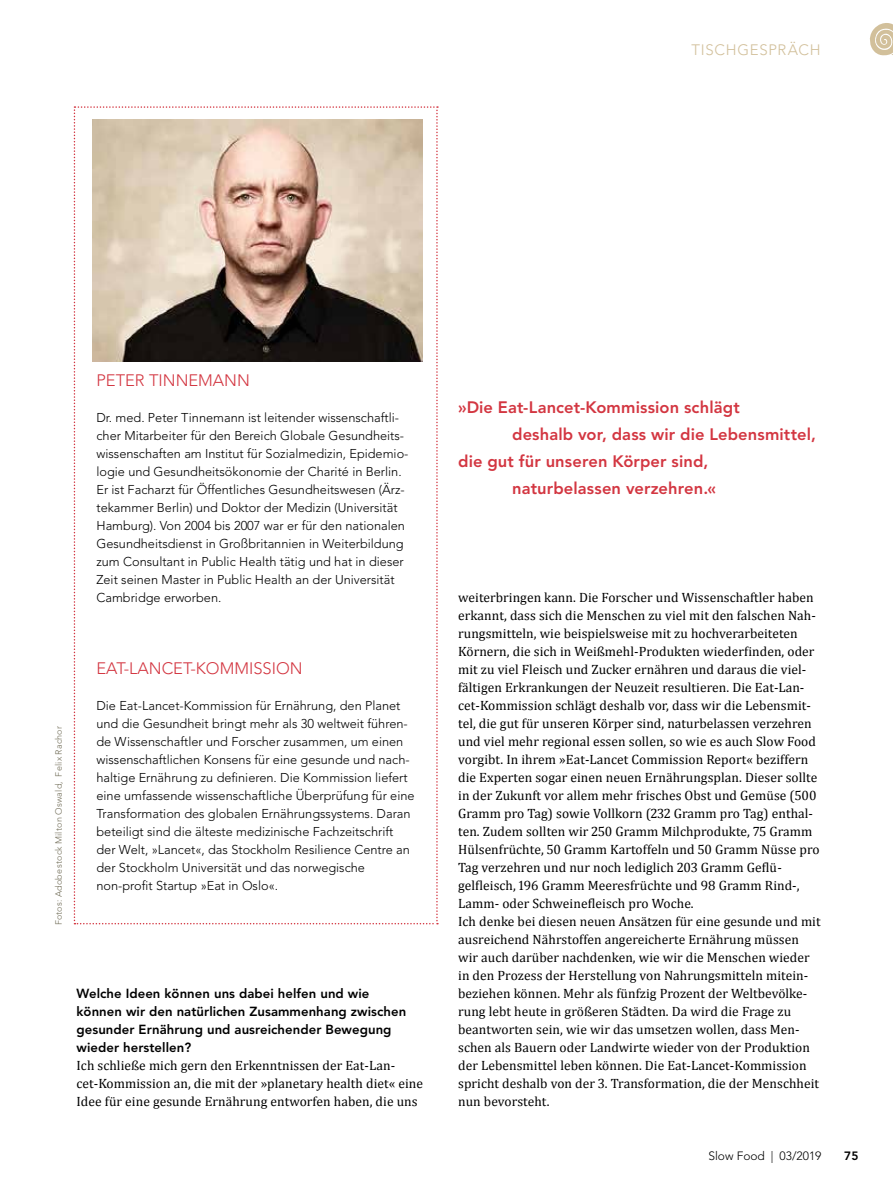
<style>
.page{position:relative;width:893px;height:1191px;background:#fff}
.page>*{position:absolute;margin:0;border:0;box-sizing:border-box;transform-origin:0 0}
.t1{font:800 16.5px "Avenir LT Std";letter-spacing:.01em;color:#d33641}
.t2{font:300 16.5px "Avenir LT Std";color:#d33641}
.t3{font:300 15px "Avenir LT Std";letter-spacing:.05em;color:#d2c09b}
.t4{font:13.5px/18px "Cambria";letter-spacing:.005em;color:#000}
.t5{font:800 13.2px/18px "Avenir LT Std";letter-spacing:.005em;color:#000}
.t6{font:300 12.75px/18px "Avenir LT Std";color:#000}
.t7{font:300 12px "Avenir LT Std";color:#000}
.t8{font:800 12px "Avenir LT Std";color:#000}
.t9{font:300 9px "Avenir LT Std";letter-spacing:.025em;color:#736f5a}
</style>
<div class="page">
<svg style="left:869px;top:23px;width:24px;height:33px"></svg>
<svg style="left:74px;top:106px;width:364px;height:818px"></svg>
<img style="left:93px;top:119px;width:329px;height:242px">
<p class="t3" style="left:691px;top:41px;width:131px">TISCHGESPRÄCH</p>
<p class="t9" style="left:53px;top:925px;width:201px;rotate:-90deg">Fotos: Adobestock Milton Oswald, Felix Rachor</p>
<p class="t2" style="left:96px;top:370px;width:155px">PETER TINNEMANN</p>
<p class="t6" style="left:96px;top:408px;width:313px">Dr. med. Peter Tinnemann ist leitender wissenschaftli&shy;cher Mitarbeiter für den Bereich Globale Gesundheits&shy;wissenschaften am Institut für Sozialmedizin, Epidemio&shy;logie und Gesundheitsökonomie der Charité in Berlin.<br>Er ist Facharzt für Öffentliches Gesundheitswesen (Ärz&shy;tekammer Berlin) und Doktor der Medizin (Universität Hamburg). Von 2004 bis 2007 war er für den nationalen Gesundheitsdienst in Großbritannien in Weiterbildung zum Consultant in Public Health tätig und hat in dieser Zeit seinen Master in Public Health an der Universität Cambridge erworben.</p>
<p class="t2" style="left:96px;top:658px;width:208px">EAT-LANCET-KOMMISSION</p>
<p class="t6" style="left:96px;top:696px;width:320px">Die Eat-Lancet-Kommission für Ernährung, den Planet und die Gesundheit bringt mehr als 30 weltweit führen&shy;de Wissenschaftler und Forscher zusammen, um einen wissenschaftlichen Konsens für eine gesunde und nach&shy;haltige Ernährung zu definieren. Die Kommission liefert eine umfassende wissenschaftliche Überprüfung für eine Transformation des globalen Ernährungssystems. Daran beteiligt sind die älteste medizinische Fachzeitschrift der Welt, »Lancet«, das Stockholm Resilience Centre an der Stockholm Universität und das norwegische non-profit Startup »Eat in Oslo«.</p>
<p class="t5" style="left:77px;top:984px;width:331px">Welche Ideen können uns dabei helfen und wie können wir den natürlichen Zusammenhang zwischen gesunder Ernährung und ausreichender Bewegung wieder herstellen?</p>
<p class="t4" style="left:77px;top:1056px;width:348px">Ich schließe mich gern den Erkenntnissen der Eat-Lan&shy;cet-Kommission an, die mit der »planetary health diet« eine<br>Idee für eine gesunde Ernährung entworfen haben, die uns</p>
<p class="t1" style="left:458px;top:397px;width:283px">»Die Eat-Lancet-Kommission schlägt</p>
<p class="t1" style="left:512px;top:424px;width:305px">deshalb vor, dass wir die Lebensmittel,</p>
<p class="t1" style="left:458px;top:451px;width:252px">die gut für unseren Körper sind,</p>
<p class="t1" style="left:512px;top:478px;width:205px">naturbelassen verzehren.«</p>
<p class="t4" style="left:458px;top:588px;width:364px">weiterbringen kann. Die Forscher und Wissenschaftler haben erkannt, dass sich die Menschen zu viel mit den falschen Nah&shy;rungsmitteln, wie beispielsweise mit zu hochverarbeiteten Körnern, die sich in Weißmehl-Produkten wiederfinden, oder mit zu viel Fleisch und Zucker ernähren und daraus die viel&shy;fältigen Erkrankungen der Neuzeit resultieren. Die Eat-Lan&shy;cet-Kommission schlägt deshalb vor, dass wir die Lebensmit&shy;tel, die gut für unseren Körper sind, naturbelassen verzehren und viel mehr regional essen sollen, so wie es auch Slow Food vorgibt. In ihrem »Eat-Lancet Commission Report« beziffern die Experten sogar einen neuen Ernährungsplan. Dieser sollte in der Zukunft vor allem mehr frisches Obst und Gemüse (500<br>Gramm pro Tag) sowie Vollkorn (232 Gramm pro Tag) enthal&shy;ten. Zudem sollten wir 250 Gramm Milchprodukte, 75 Gramm Hülsenfrüchte, 50 Gramm Kartoffeln und 50 Gramm Nüsse pro Tag verzehren und nur noch lediglich 203 Gramm Geflü&shy;gelfleisch, 196 Gramm Meeresfrüchte und 98 Gramm Rind-, Lamm- oder Schweinefleisch pro Woche.<br>Ich denke bei diesen neuen Ansätzen für eine gesunde und mit ausreichend Nährstoffen angereicherte Ernährung müssen wir auch darüber nachdenken, wie wir die Menschen wieder in den Prozess der Herstellung von Nahrungsmitteln mitein&shy;beziehen können. Mehr als fünfzig Prozent der Weltbevölke&shy;rung lebt heute in größeren Städten. Da wird die Frage zu beantworten sein, wie wir das umsetzen wollen, dass Men&shy;schen als Bauern oder Landwirte wieder von der Produktion der Lebensmittel leben können. Die Eat-Lancet-Kommission spricht deshalb von der 3. Transformation, die der Menschheit nun bevorsteht.</p>
<p class="t7" style="left:708px;top:1149px;width:115px">Slow Food | 03/2019</p>
<p class="t8" style="left:844px;top:1149px;width:16px">75</p>
</div>
